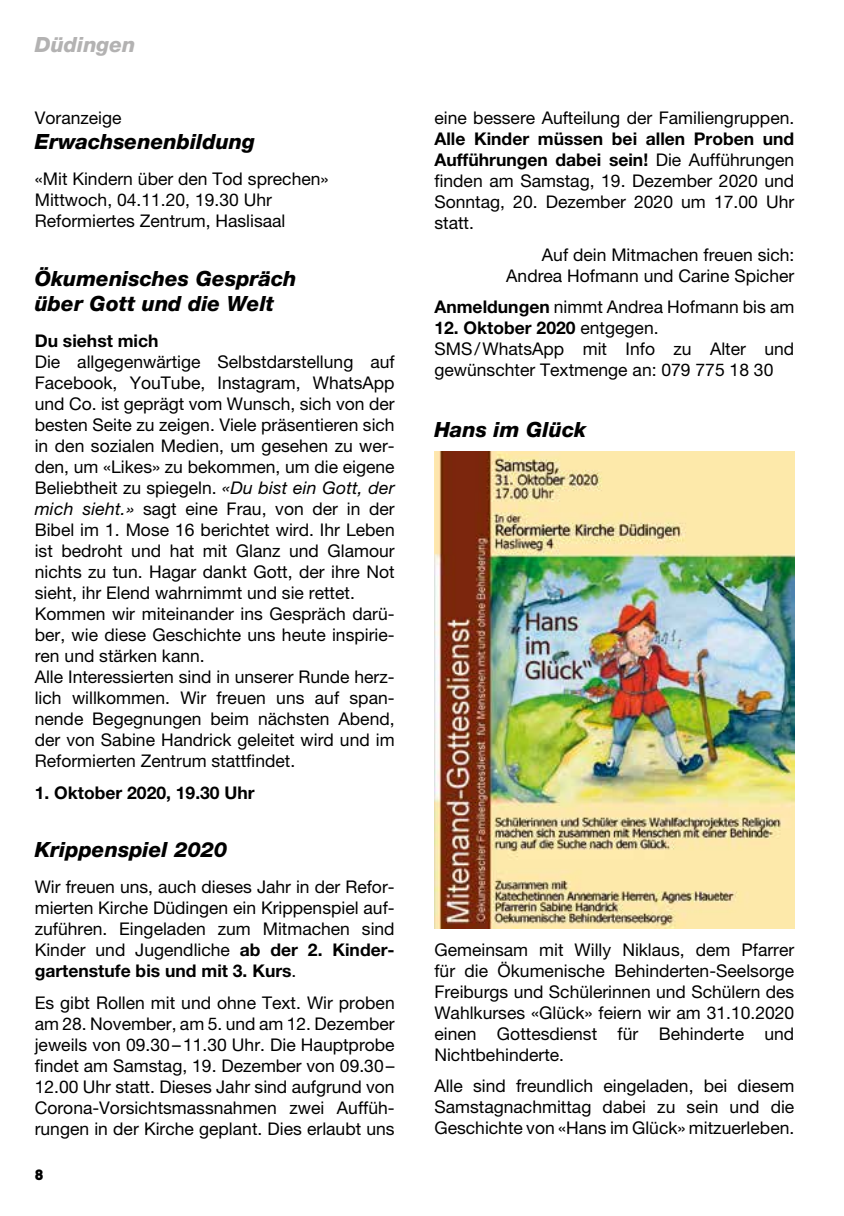
<style>
.page{position:relative;width:844px;height:1216px;background:#fff}
.page>*{position:absolute;margin:0;border:0;box-sizing:border-box;transform-origin:0 0}
.t1{font:italic 800 21px/25.2px "Helvetica Neue LT Std";color:#000}
.t2{font:italic 800 21px "Helvetica Neue LT Std";color:#b3b2b2}
.t3{font:17.5px/21px "Helvetica Neue LT Std";color:#000;text-align:justify}
.t4{font:700 17.5px "Helvetica Neue LT Std";color:#000}
.t5{font:700 14px "ITC Avant Garde Std";color:#000}
.s1{font-style:italic}
.s2{font-weight:700}
</style>
<div class="page">
<img style="left:434px;top:451px;width:360px;height:477px">
<p class="t2" style="left:35px;top:32px;width:102px">Düdingen</p>
<p class="t3" style="left:35px;top:107px;width:88px">Voranzeige</p>
<p class="t1" style="left:35px;top:129px;width:222px">Erwachsenenbildung</p>
<p class="t3" style="left:35px;top:168px;width:295px;text-align:left">«Mit Kindern über den Tod sprechen»<br>Mittwoch, 04.11.20, 19.30 Uhr<br>Reformiertes Zentrum, Haslisaal</p>
<p class="t1" style="left:35px;top:265px;width:263px">Ökumenisches Gespräch über Gott und die Welt</p>
<p class="t4" style="left:35px;top:330px;width:125px">Du siehst mich</p>
<p class="t3" style="left:35px;top:351px;width:361px;text-align:left">Die allgegenwärtige Selbstdarstellung auf Facebook, YouTube, Instagram, WhatsApp und Co. ist geprägt vom Wunsch, sich von der besten Seite zu zeigen. Viele präsentieren sich in den sozialen Medien, um gesehen zu wer&shy;den, um «Likes» zu bekommen, um die eigene Beliebtheit zu spiegeln. <span class="s1">«Du bist ein Gott, der mich sieht.»</span> sagt eine Frau, von der in der Bibel im 1. Mose 16 berichtet wird. Ihr Leben ist bedroht und hat mit Glanz und Glamour nichts zu tun. Hagar dankt Gott, der ihre Not sieht, ihr Elend wahrnimmt und sie rettet.<br>Kommen wir miteinander ins Gespräch darü&shy;ber, wie diese Geschichte uns heute inspirie&shy;ren und stärken kann.<br>Alle Interessierten sind in unserer Runde herz&shy;lich willkommen. Wir freuen uns auf span&shy;nende Begegnungen beim nächsten Abend, der von Sabine Handrick geleitet wird und im Reformierten Zentrum stattfindet.</p>
<p class="t4" style="left:35px;top:781px;width:221px">1. Oktober 2020, 19.30 Uhr</p>
<p class="t1" style="left:35px;top:836px;width:194px">Krippenspiel 2020</p>
<p class="t3" style="left:35px;top:876px;width:361px">Wir freuen uns, auch dieses Jahr in der Refor&shy;mierten Kirche Düdingen ein Krippenspiel auf&shy;zuführen. Eingeladen zum Mitmachen sind Kinder und Jugendliche <span class="s2">ab der 2. Kinder&shy;gartenstufe bis und mit 3. Kurs</span>.</p>
<p class="t3" style="left:35px;top:991px;width:361px">Es gibt Rollen mit und ohne Text. Wir proben am 28. November, am 5. und am 12. Dezember jeweils von 09.30–11.30 Uhr. Die Hauptprobe findet am Samstag, 19. Dezember von 09.30– 12.00 Uhr statt. Dieses Jahr sind aufgrund von Corona-Vorsichtsmassnahmen zwei Auffüh&shy;rungen in der Kirche geplant. Dies erlaubt uns</p>
<p class="t5" style="left:35px;top:1166px;width:10px">8</p>
<p class="t3" style="left:434px;top:107px;width:361px">eine bessere Aufteilung der Familiengruppen.</p>
<p class="t3" style="left:434px;top:128px;width:361px"><span class="s2">Alle Kinder müssen bei allen Proben und Aufführungen dabei sein!</span> Die Aufführungen finden am Samstag, 19. Dezember 2020 und Sonntag, 20. Dezember 2020 um 17.00 Uhr statt.</p>
<p class="t3" style="left:506px;top:244px;width:289px;text-align:right">Auf dein Mitmachen freuen sich:<br>Andrea Hofmann und Carine Spicher</p>
<p class="t3" style="left:434px;top:296px;width:361px"><span class="s2">Anmeldungen</span> nimmt Andrea Hofmann bis am</p>
<p class="t3" style="left:434px;top:317px;width:361px;text-align:left"><span class="s2">12. Oktober 2020</span> entgegen.<br>SMS/WhatsApp mit Info zu Alter und gewünschter Textmenge an: 079 775 18 30</p>
<p class="t1" style="left:434px;top:416px;width:153px">Hans im Glück</p>
<p class="t3" style="left:434px;top:938px;width:361px">Gemeinsam mit Willy Niklaus, dem Pfarrer für die Ökumenische Behinderten-Seelsorge Freiburgs und Schülerinnen und Schülern des Wahlkurses «Glück» feiern wir am 31.10.2020 einen Gottesdienst für Behinderte und Nichtbehinderte.</p>
<p class="t3" style="left:434px;top:1075px;width:361px">Alle sind freundlich eingeladen, bei diesem Samstagnachmittag dabei zu sein und die Geschichte von «Hans im Glück» mitzuerleben.</p>
</div>
